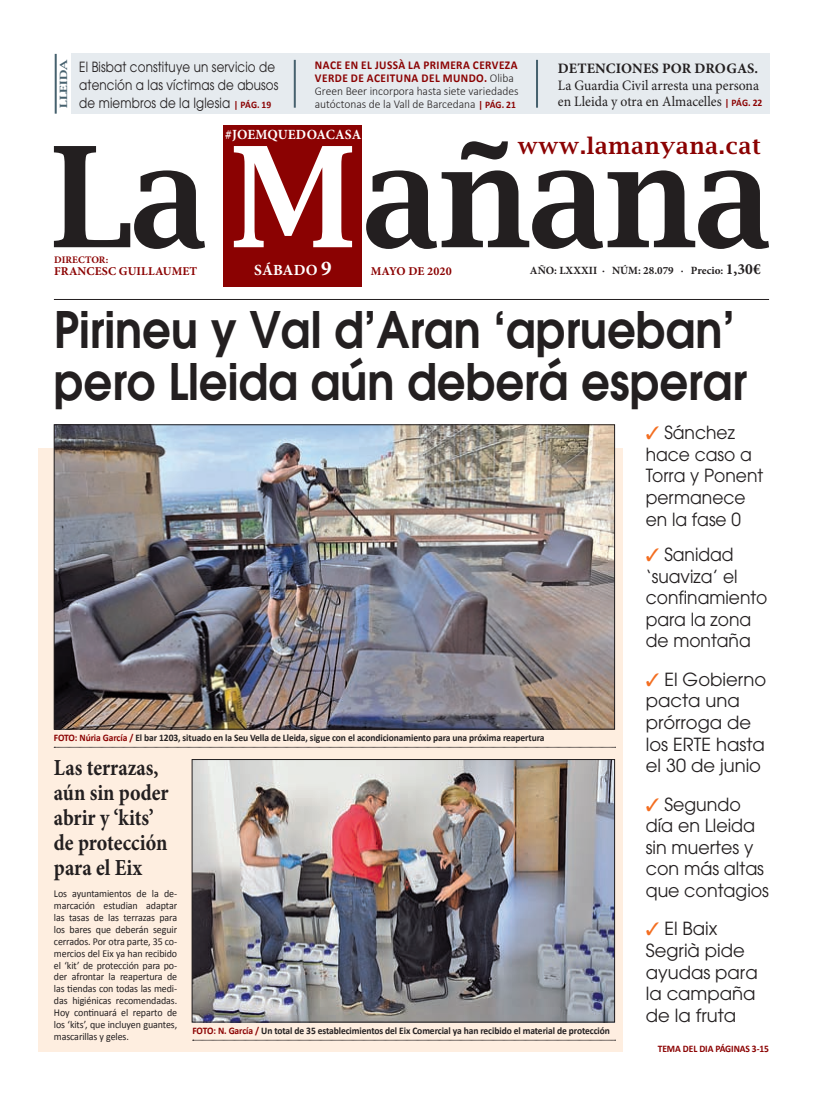
<style>
.page{position:relative;width:823px;height:1106px;background:#fff}
.page>*{position:absolute;margin:0;border:0;box-sizing:border-box;transform-origin:0 0}
.t1{font:600 50px/52px "Avant Garde";color:#231f20;scale:.9 1}
.t2{font:700 23px/25px "Minion Pro";color:#231f20;scale:.87 1}
.t3{font:700 22.6px "Lucida Bright";letter-spacing:.04em;color:#8b0202}
.t4{font:18px/21.6px "Avant Garde";color:#231f20}
.t5{font:18px/21.6px "Avant Garde";color:#231f20;scale:.95 1}
.t6{font:700 15.5px "Minion Pro";letter-spacing:.01em;color:#fff}
.t7{font:14.4px/16.3px "Minion Pro";color:#231f20;scale:.95 1}
.t8{font:700 14.4px "Minion Pro";letter-spacing:.005em;color:#231f20}
.t9{font:14px/17.9px "Avant Garde";letter-spacing:.01em;color:#231f20;scale:.85 1}
.t10{font:700 14px "Minion Pro";letter-spacing:.005em;color:#fff}
.t11{font:700 12px/13px "Calibri";letter-spacing:.04em;color:#8b0202;scale:.94 1}
.t12{font:300 12px "Calibri";color:#231f20;scale:.96 1}
.t13{font:700 12px "Minion Pro";letter-spacing:.01em;color:#8b0202}
.t14{font:700 11.1px "Minion Pro";color:#231f20}
.t15{font:10.5px/12px "Calibri";letter-spacing:-.01em;color:#231f20;text-align:justify;scale:.95 1}
.t16{font:700 10px "Calibri";letter-spacing:-.01em;color:#231f20;scale:.95 1}
.t17{font:700 10px "Calibri";letter-spacing:-.01em;color:#8b0202;scale:.95 1}
.t18{font:700 10px "Minion Pro";letter-spacing:.01em;color:#8b0202}
.t19{font:700 10px "Lucida Bright";color:#46616e;scale:1.3 1}
.s1{font-weight:300;color:#231f20}
.s2{font-family:"Calibri";font-weight:700;font-size:10px;color:#8b0202}
.s3{font-weight:700;font-size:10px;color:#8b0202}
.s4{font-size:21px}
.s5{font-size:15.5px}
.s6{color:#f36e21}
.s7{color:#8b0202}
</style>
<div class="page">
<div style="left:38px;top:448px;width:584px;height:604px;background:#feeee0"></div>
<div style="left:224px;top:126px;width:138px;height:161px;background:#8b0202"></div>
<svg style="left:366px;top:141px;width:402px;height:108px"></svg>
<svg style="left:234px;top:146px;width:118px;height:101px"></svg>
<svg style="left:54px;top:146px;width:151px;height:103px"></svg>
<div style="left:71px;top:54px;width:224px;height:60px;background:#e6ebef"></div>
<div style="left:294px;top:54px;width:243px;height:60px;background:#e6ebef"></div>
<div style="left:537px;top:54px;width:232px;height:60px;background:#e6ebef"></div>
<hr style="left:293px;top:60px;width:2px;height:48px;background:#46616e">
<hr style="left:535px;top:60px;width:2px;height:48px;background:#46616e">
<hr style="left:55px;top:54px;width:2px;height:60px;background:#46616e">
<hr style="left:54px;top:299px;width:714px;height:1px;background:#231f20">
<svg style="left:54px;top:747px;width:561px;height:1px"></svg>
<img style="left:56px;top:426px;width:556px;height:301px">
<div style="left:54px;top:424px;width:560px;height:305px;border:1px solid #231f20"></div>
<svg style="left:192px;top:1039px;width:423px;height:1px"></svg>
<img style="left:194px;top:761px;width:418px;height:259px">
<div style="left:192px;top:759px;width:422px;height:263px;border:1px solid #231f20"></div>
<p class="t19" style="left:58px;top:108px;width:39px;rotate:-90deg">LLEIDA</p>
<p class="t11" style="left:314px;top:58px;width:218px">NACE EN EL JUSSÀ LA PRIMERA CERVEZA<br>VERDE DE ACEITUNA DEL MUNDO. <span class="s1">Oliba<br>Green Beer incorpora hasta siete variedades</span></p>
<h3 class="t9" style="left:79px;top:58px;width:236px">El Bisbat constituye un servicio de atención a las víctimas de abusos de miembros de la Iglesia <span class="s2">| PÁG. 19</span></h3>
<h3 class="t8" style="left:557px;top:59px;width:202px">DETENCIONES POR DROGAS.</h3>
<h3 class="t7" style="left:557px;top:77px;width:216px">La Guardia Civil arresta una persona en Lleida y otra en Almacelles <span class="s2">| PÁG. 22</span></h3>
<p class="t12" style="left:314px;top:96px;width:211px">autóctonas de la Vall de Barcedana <span class="s3">| PÁG. 21</span></p>
<h3 class="t10" style="left:225px;top:125px;width:138px">#JOEMQUEDOACASA</h3>
<h3 class="t3" style="left:517px;top:133px;width:245px">www.lamanyana.cat</h3>
<p class="t18" style="left:54px;top:253px;width:56px">DIRECTOR:</p>
<p class="t13" style="left:54px;top:263px;width:144px">FRANCESC GUILLAUMET</p>
<h3 class="t6" style="left:254px;top:259px;width:79px">SÁBADO <span class="s4">9</span></h3>
<p class="t13" style="left:370px;top:263px;width:82px">MAYO DE 2020</p>
<p class="t14" style="left:529px;top:263px;width:232px">AÑO: LXXXII · NÚM: 28.079 · Precio: <span class="s5">1,30€</span></p>
<h1 class="t1" style="left:54px;top:303px;width:770px">Pirineu y Val d’Aran ‘aprueban’ pero Lleida aún deberá esperar</h1>
<h3 class="t5" style="left:645px;top:422px;width:125px"><span class="s6">✓</span> Sánchez hace caso a<br>Torra y Ponent permanece en la fase 0</h3>
<p class="t16" style="left:54px;top:731px;width:517px"><span class="s7">FOTO: Núria García /</span> El bar 1203, situado en la Seu Vella de Lleida, sigue con el acondicionamiento para una próxima reapertura</p>
<h2 class="t2" style="left:54px;top:755px;width:133px">Las terrazas, aún sin poder abrir y ‘kits’ de protección para el Eix</h2>
<p class="t15" style="left:54px;top:887px;width:131px">Los ayuntamientos de la de&shy;marcación estudian adaptar las tasas de las terrazas para los bares que deberán seguir cerrados. Por otra parte, 35 co&shy;mercios del Eix ya han recibido el ‘kit’ de protección para po&shy;der afrontar la reapertura de las tiendas con todas las medi&shy;das higiénicas recomendadas.<br>Hoy continuará el reparto de los ‘kits’, que incluyen guantes, mascarillas y geles.</p>
<p class="t16" style="left:192px;top:1024px;width:441px"><span class="s7">FOTO: N. García /</span> Un total de 35 establecimientos del Eix Comercial ya han recibido el material de protección</p>
<h3 class="t5" style="left:645px;top:543px;width:130px"><span class="s6">✓</span> Sanidad ‘suaviza’ el confinamiento para la zona de montaña</h3>
<h3 class="t4" style="left:645px;top:668px;width:122px"><span class="s6">✓</span> El Gobierno pacta una prórroga de los ERTE hasta el 30 de junio</h3>
<h3 class="t4" style="left:645px;top:793px;width:125px"><span class="s6">✓</span> Segundo día en Lleida sin muertes y con más altas que contagios</h3>
<h3 class="t4" style="left:645px;top:917px;width:113px"><span class="s6">✓</span> El Baix<br>Segrià pide ayudas para la campaña de la fruta</h3>
<p class="t17" style="left:657px;top:1042px;width:118px">TEMA DEL DIA PÁGINAS 3-15</p>
</div>
